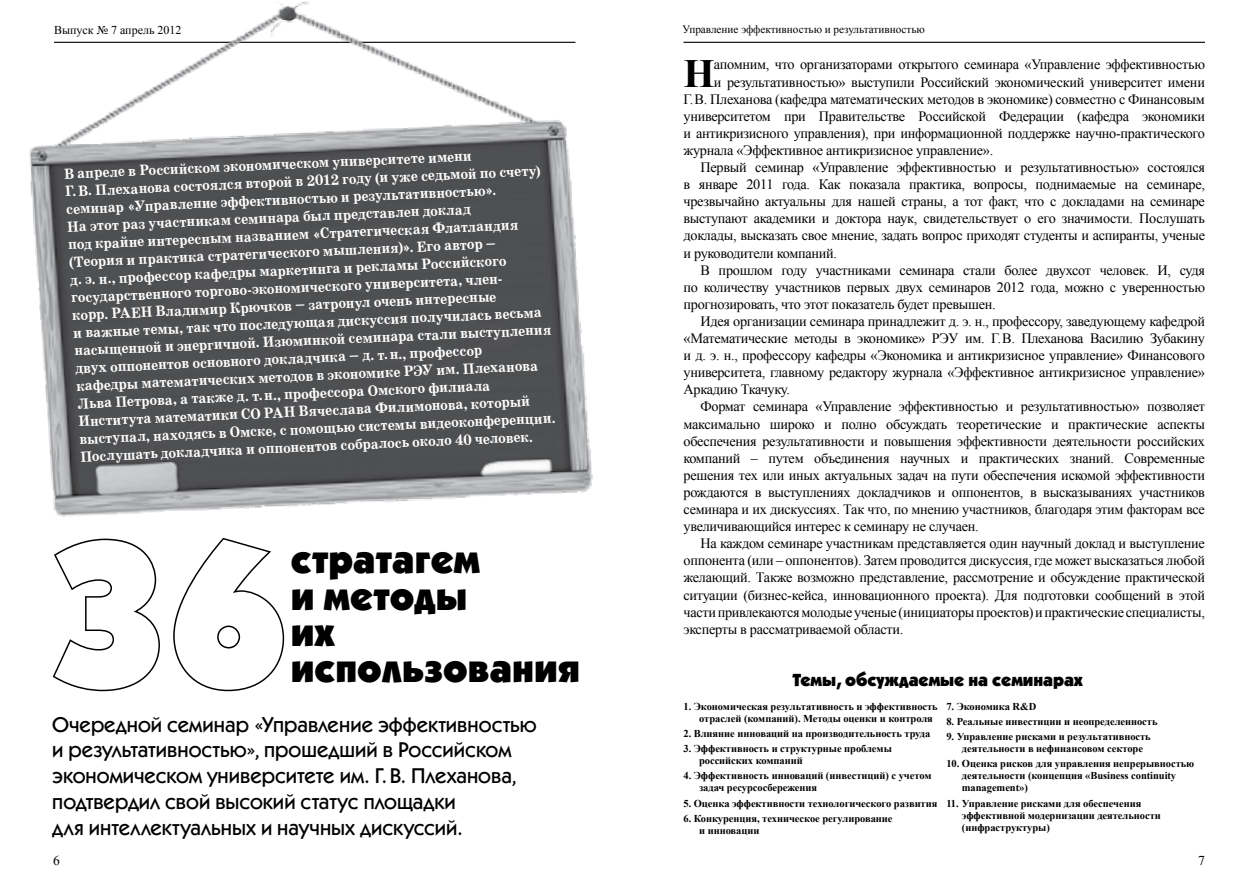
<style>
.page{position:relative;width:1259px;height:893px;background:#fff}
.page>*{position:absolute;margin:0;border:0;box-sizing:border-box;transform-origin:0 0}
.t1{font:900 208.35px "Kabel C";color:#fff}
.t2{font:700 40.05px "Times New Roman";color:#000}
.t3{font:900 39.75px/36.3px "Kabel C";color:#000}
.t4{font:500 21.45px/25.8px "Kabel C";color:#000}
.t5{font:900 17.7px "Kabel C";letter-spacing:-.005em;color:#000}
.t6{font:700 15px/17.7px "School Book C";color:#fff;scale:.94 1}
.t7{font:14.25px "Times New Roman";letter-spacing:-.02em;color:#000}
.t8{font:13.5px "Times New Roman";color:#000}
.t9{font:12px "Times New Roman";color:#000}
.t10{font:11.25px "Times New Roman";letter-spacing:-.005em;color:#000}
.t11{font:700 10.5px/12px "Times New Roman";letter-spacing:-.005em;color:#000}
</style>
<div class="page">
<hr style="left:683px;top:42px;width:522px;height:1px;background:#000">
<img style="left:29px;top:2px;width:564px;height:515px">
<svg style="left:52px;top:538px;width:108px;height:154px"></svg>
<svg style="left:173px;top:537px;width:112px;height:155px"></svg>
<p class="t9" style="left:54px;top:22px;width:129px">Выпуск № 7 апрель 2012</p>
<p class="t10" style="left:682px;top:22px;width:244px">Управление эффективностью и результативностью</p>
<p class="t6" style="left:64px;top:167px;width:510px;rotate:-3deg">В апреле в Российском экономическом университете имени<br>Г.В. Плеханова состоялся второй в 2012 году (и уже седьмой по счету) семинар «Управление эффективностью и результативностью».<br>На этот раз участникам семинара был представлен доклад<br>под крайне интересным названием «Стратегическая Флатландия (Теория и практика стратегического мышления)». Его автор –<br>д. э. н., профессор кафедры маркетинга и рекламы Российского государственного торгово-экономического университета, член-<br>корр. РАЕН Владимир Крючков – затронул очень интересные<br>и важные темы, так что последующая дискуссия получилась весьма насыщенной и энергичной. Изюминкой семинара стали выступления двух оппонентов основного докладчика – д. т.н., профессор<br>кафедры математических методов в экономике РЭУ им. Плеханова Льва Петрова, а также д. т.н., профессора Омского филиала Института математики СО РАН Вячеслава Филимонова, который выступал, находясь в Омске, с помощью системы видеоконференции.<br>Послушать докладчика и оппонентов собралось около 40 человек.</p>
<h1 class="t1" style="left:50px;top:490px;width:239px">36</h1>
<h3 class="t3" style="left:291px;top:540px;width:190px">стратагем и методы их</h3>
<h3 class="t3" style="left:291px;top:649px;width:291px">использования</h3>
<h3 class="t4" style="left:52px;top:711px;width:486px">Очередной семинар «Управление эффективностью и результативностью», прошедший в Российском экономическом университете им. Г.В. Плеханова, подтвердил свой высокий статус площадки<br>для интеллектуальных и научных дискуссий.</h3>
<h2 class="t2" style="left:683px;top:45px;width:33px">Н</h2>
<p class="t7" style="left:714px;top:55px;width:492px">апомним, что организаторами открытого семинара «Управление эффективностью</p>
<p class="t7" style="left:714px;top:72px;width:492px">и результативностью» выступили Российский экономический университет имени</p>
<p class="t7" style="left:683px;top:89px;width:523px">Г.В. Плеханова (кафедра математических методов в экономике) совместно с Финансовым</p>
<p class="t7" style="left:683px;top:106px;width:523px">университетом при Правительстве Российской Федерации (кафедра экономики</p>
<p class="t7" style="left:683px;top:123px;width:523px">и антикризисного управления), при информационной поддержке научно-практического</p>
<p class="t7" style="left:683px;top:141px;width:311px">журнала «Эффективное антикризисное управление».</p>
<p class="t7" style="left:700px;top:158px;width:506px">Первый семинар «Управление эффективностью и результативностью» состоялся</p>
<p class="t7" style="left:683px;top:175px;width:523px">в январе 2011 года. Как показала практика, вопросы, поднимаемые на семинаре,</p>
<p class="t7" style="left:683px;top:192px;width:523px">чрезвычайно актуальны для нашей страны, а тот факт, что с докладами на семинаре</p>
<p class="t7" style="left:683px;top:209px;width:523px">выступают академики и доктора наук, свидетельствует о его значимости. Послушать</p>
<p class="t7" style="left:683px;top:226px;width:523px">доклады, высказать свое мнение, задать вопрос приходят студенты и аспиранты, ученые</p>
<p class="t7" style="left:683px;top:243px;width:155px">и руководители компаний.</p>
<p class="t7" style="left:700px;top:260px;width:506px">В прошлом году участниками семинара стали более двухсот человек. И, судя</p>
<p class="t7" style="left:683px;top:277px;width:523px">по количеству участников первых двух семинаров 2012 года, можно с уверенностью</p>
<p class="t7" style="left:683px;top:294px;width:314px">прогнозировать, что этот показатель будет превышен.</p>
<p class="t7" style="left:700px;top:312px;width:506px">Идея организации семинара принадлежит д. э. н., профессору, заведующему кафедрой</p>
<p class="t7" style="left:683px;top:329px;width:523px">«Математические методы в экономике» РЭУ им. Г.В. Плеханова Василию Зубакину</p>
<p class="t7" style="left:683px;top:346px;width:523px">и д. э. н., профессору кафедры «Экономика и антикризисное управление» Финансового</p>
<p class="t7" style="left:683px;top:363px;width:523px">университета, главному редактору журнала «Эффективное антикризисное управление»</p>
<p class="t7" style="left:683px;top:380px;width:108px">Аркадию Ткачуку.</p>
<p class="t7" style="left:700px;top:397px;width:506px">Формат семинара «Управление эффективностью и результативностью» позволяет</p>
<p class="t7" style="left:683px;top:414px;width:523px">максимально широко и полно обсуждать теоретические и практические аспекты</p>
<p class="t7" style="left:683px;top:431px;width:523px">обеспечения результативности и повышения эффективности деятельности российских</p>
<p class="t7" style="left:683px;top:448px;width:523px">компаний – путем объединения научных и практических знаний. Современные</p>
<p class="t7" style="left:683px;top:465px;width:523px">решения тех или иных актуальных задач на пути обеспечения искомой эффективности</p>
<p class="t7" style="left:683px;top:483px;width:523px">рождаются в выступлениях докладчиков и оппонентов, в высказываниях участников</p>
<p class="t7" style="left:683px;top:500px;width:523px">семинара и их дискуссиях. Так что, по мнению участников, благодаря этим факторам все</p>
<p class="t7" style="left:683px;top:517px;width:297px">увеличивающийся интерес к семинару не случаен.</p>
<p class="t7" style="left:700px;top:534px;width:506px">На каждом семинаре участникам представляется один научный доклад и выступление</p>
<p class="t7" style="left:683px;top:551px;width:523px">оппонента (или – оппонентов). Затем проводится дискуссия, где может высказаться любой</p>
<p class="t7" style="left:683px;top:568px;width:523px">желающий. Также возможно представление, рассмотрение и обсуждение практической</p>
<p class="t7" style="left:683px;top:585px;width:523px">ситуации (бизнес-кейса, инновационного проекта). Для подготовки сообщений в этой</p>
<p class="t7" style="left:683px;top:602px;width:523px">части привлекаются молодые ученые (инициаторы проектов) ипрактические специалисты,</p>
<p class="t7" style="left:683px;top:619px;width:221px">эксперты в рассматриваемой области.</p>
<p class="t5" style="left:792px;top:669px;width:292px">Темы, обсуждаемые на семинарах</p>
<p class="t11" style="left:699px;top:700px;width:240px;text-indent:-16px">1. Экономическая результативность и эффективность отраслей (компаний). Методы оценки и контроля</p>
<p class="t11" style="left:683px;top:727px;width:248px">2. Влияние инноваций на производительность труда</p>
<p class="t11" style="left:699px;top:742px;width:194px;text-indent:-16px">3. Эффективность и структурные проблемы российских компаний</p>
<p class="t11" style="left:699px;top:770px;width:234px;text-indent:-16px">4. Эффективность инноваций (инвестиций) с учетом задач ресурсосбережения</p>
<p class="t11" style="left:683px;top:797px;width:255px">5. Оценка эффективности технологического развития</p>
<p class="t11" style="left:699px;top:812px;width:195px;text-indent:-16px">6. Конкуренция, техническое регулирование и инновации</p>
<p class="t11" style="left:946px;top:700px;width:91px">7. Экономика R&amp;D</p>
<p class="t11" style="left:946px;top:715px;width:213px">8. Реальные инвестиции и неопределенность</p>
<p class="t11" style="left:962px;top:730px;width:190px;text-indent:-16px">9. Управление рисками и результативность деятельности в нефинансовом секторе</p>
<p class="t11" style="left:962px;top:758px;width:234px;text-indent:-16px">10. Оценка рисков для управления непрерывностью деятельности (концепция «Business continuity management»)</p>
<p class="t11" style="left:962px;top:797px;width:200px;text-indent:-16px">11. Управление рисками для обеспечения эффективной модернизации деятельности (инфраструктуры)</p>
<p class="t8" style="left:53px;top:852px;width:8px">6</p>
<p class="t8" style="left:1198px;top:852px;width:8px">7</p>
</div>
